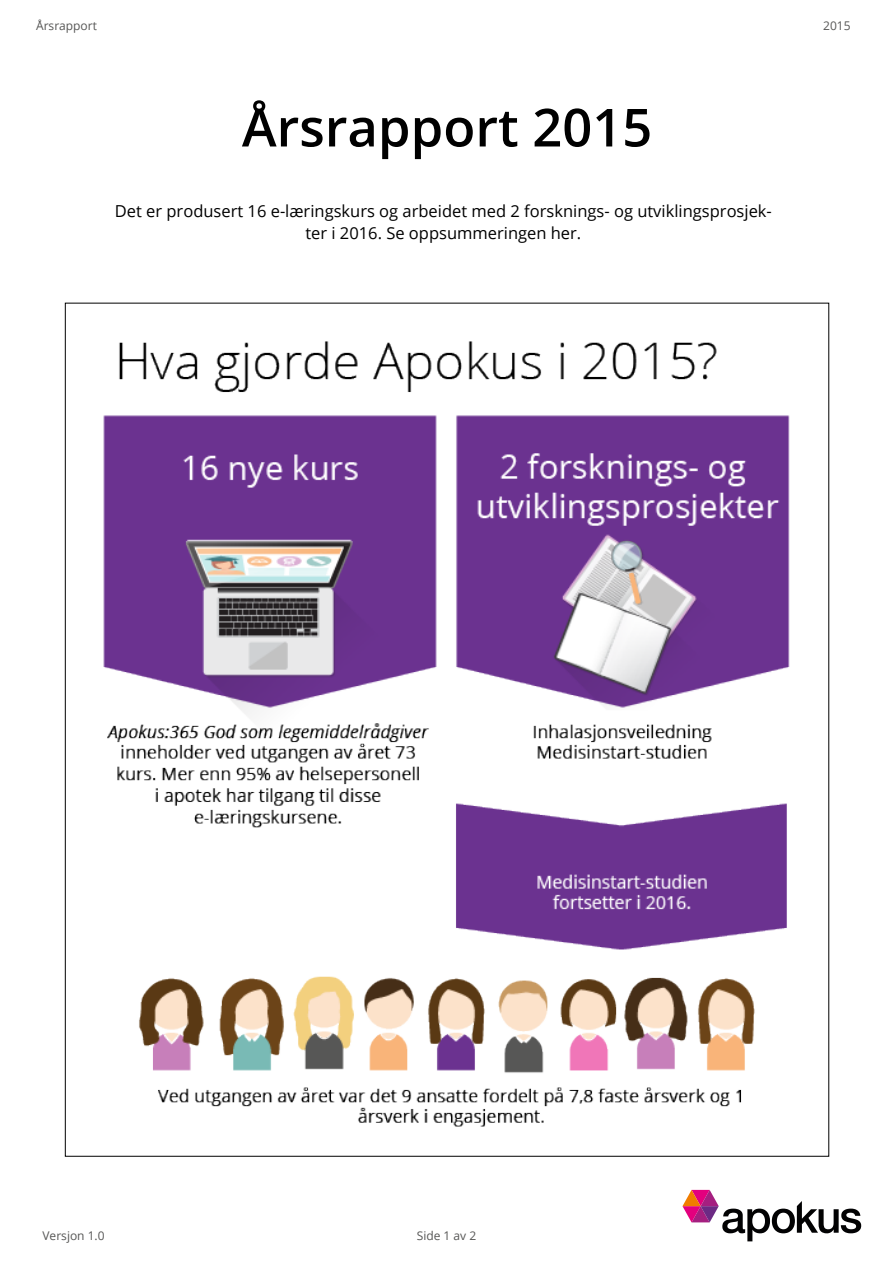
<style>
.page{position:relative;width:893px;height:1263px;background:#fff}
.page>*{position:absolute;margin:0;border:0;box-sizing:border-box;transform-origin:0 0}
.t1{font:600 52.5px "Open Sans";color:#000}
.t2{font:16.5px/22.5px "Open Sans";color:#000;text-align:center}
.t3{font:12px "Open Sans";color:#575756}
</style>
<div class="page">
<svg style="left:682px;top:1190px;width:179px;height:51px"></svg>
<img style="left:103px;top:341px;width:687px;height:786px">
<p class="t3" style="left:36px;top:21px;width:62px">Årsrapport</p>
<h1 class="t1" style="left:242px;top:103px;width:412px">Årsrapport 2015</h1>
<p class="t2" style="left:115px;top:201px;width:658px">Det er produsert 16 e-læringskurs og arbeidet med 2 forsknings- og utviklingsprosjek&shy;ter i 2016. Se oppsummeringen her.</p>
<p class="t3" style="left:823px;top:21px;width:29px">2015</p>
<p class="t3" style="left:43px;top:1230px;width:64px">Versjon 1.0</p>
<p class="t3" style="left:417px;top:1230px;width:61px">Side 1 av 2</p>
</div>
